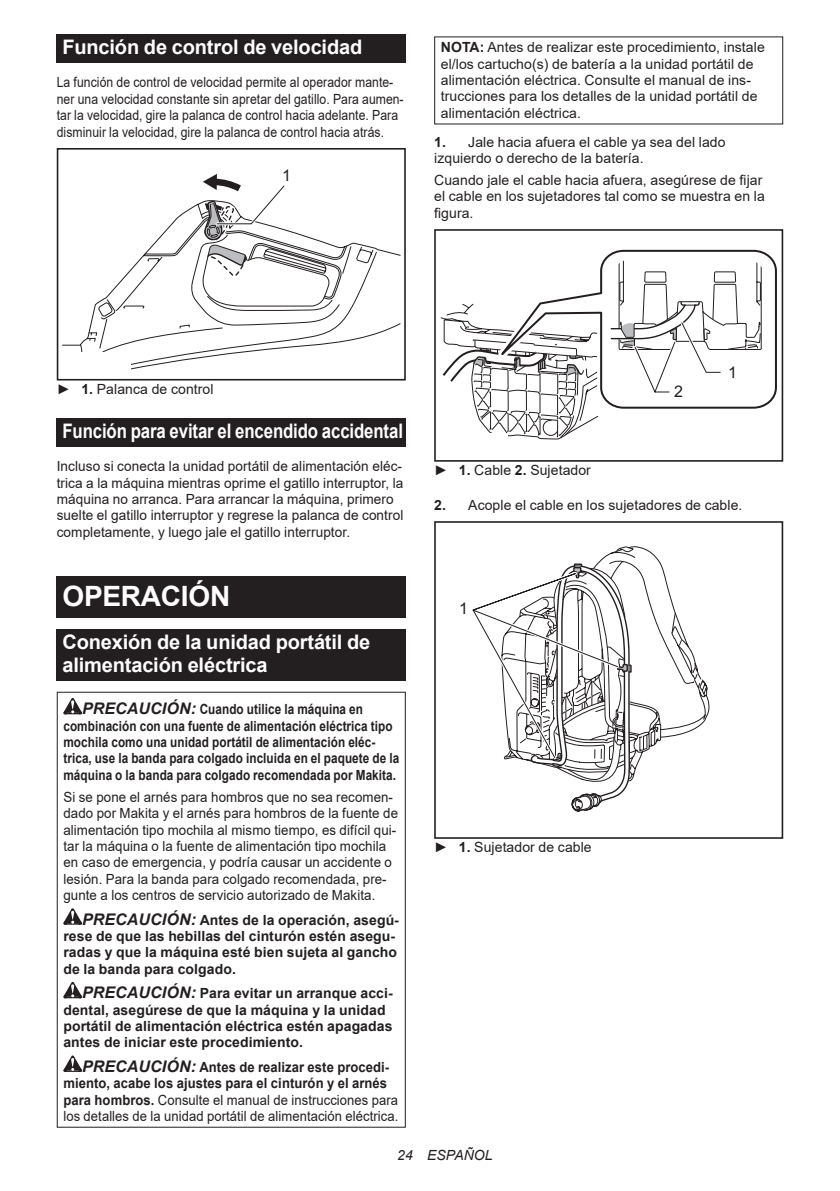
<style>
.page{position:relative;width:840px;height:1191px;background:#fff}
.page>*{position:absolute;margin:0;border:0;box-sizing:border-box;transform-origin:0 0}
.t1{font:700 28px "Arial";letter-spacing:-.01em;color:#fff}
.t2{font:700 20px/23.4px "Arial";letter-spacing:-.01em;color:#fff}
.t3{font:700 20px "Arial";letter-spacing:-.01em;color:#fff;scale:.84 1}
.t4{font:16px "Arial";color:#231f20}
.t5{font:14px/16.4px "Arial";letter-spacing:.005em;color:#231f20}
.t6{font:14px/16.4px "Arial";letter-spacing:.005em;color:#231f20;scale:.95 1}
.t7{font:700 14px/16.4px "Arial";letter-spacing:.005em;color:#231f20}
.t8{font:700 14px/16.4px "Arial";letter-spacing:.005em;color:#231f20;scale:.84 1}
.t9{font:14px/16.4px "Arial";letter-spacing:.005em;color:#231f20;scale:.87 1}
.t10{font:14px/16.4px "Arial";letter-spacing:.005em;color:#231f20;scale:.93 1}
.t11{font:italic 14px "Arial";letter-spacing:.005em;color:#231f20}
.s1{font-weight:700}
.s2{font-style:italic;font-size:16px}
.s3{font-weight:700;font-style:italic;font-size:16px}
</style>
<div class="page">
<div style="left:57px;top:34px;width:348px;height:29px;background:#231f20"></div>
<svg style="left:80px;top:210px;width:320px;height:160px"></svg>
<div style="left:57px;top:352px;width:73px;height:28px;background:#fff"></div>
<div style="left:57px;top:148px;width:348px;height:232px;border:2px solid #231f20"></div>
<svg style="left:199px;top:174px;width:131px;height:133px"></svg>
<div style="left:57px;top:418px;width:348px;height:28px;background:#231f20"></div>
<div style="left:57px;top:576px;width:348px;height:41px;background:#231f20"></div>
<div style="left:57px;top:629px;width:348px;height:52px;background:#231f20"></div>
<svg style="left:63px;top:698px;width:19px;height:16px"></svg>
<svg style="left:63px;top:908px;width:19px;height:16px"></svg>
<svg style="left:63px;top:982px;width:19px;height:16px"></svg>
<svg style="left:63px;top:1055px;width:19px;height:16px"></svg>
<div style="left:57px;top:691px;width:348px;height:436px;border:1px solid #231f20"></div>
<svg style="left:481px;top:423px;width:106px;height:16px"></svg>
<svg style="left:440px;top:303px;width:159px;height:120px"></svg>
<svg style="left:486px;top:249px;width:291px;height:161px"></svg>
<div style="left:434px;top:433px;width:73px;height:29px;background:#fff"></div>
<div style="left:434px;top:229px;width:348px;height:233px;border:2px solid #231f20"></div>
<svg style="left:610px;top:258px;width:151px;height:138px"></svg>
<div style="left:434px;top:521px;width:348px;height:318px;border:2px solid #231f20"></div>
<svg style="left:465px;top:521px;width:245px;height:318px"></svg>
<h2 class="t2" style="left:62px;top:36px;width:301px">Función de control de velocidad</h2>
<p class="t9" style="left:57px;top:74px;width:400px">La función de control de velocidad permite al operador mante&shy;ner una velocidad constante sin apretar del gatillo. Para aumen&shy;tar la velocidad, gire la palanca de control hacia adelante. Para disminuir la velocidad, gire la palanca de control hacia atrás.</p>
<p class="t4" style="left:282px;top:164px;width:10px">1</p>
<p class="t5" style="left:440px;top:39px;width:325px"><span class="s1">NOTA:</span> Antes de realizar este procedimiento, instale el/los cartucho(s) de batería a la unidad portátil de alimentación eléctrica. Consulte el manual de ins&shy;trucciones para los detalles de la unidad portátil de alimentación eléctrica.</p>
<p class="t5" style="left:434px;top:133px;width:293px"><span class="s1">1.</span> Jale hacia afuera el cable ya sea del lado izquierdo o derecho de la batería.</p>
<p class="t5" style="left:434px;top:172px;width:332px">Cuando jale el cable hacia afuera, asegúrese de fijar el cable en los sujetadores tal como se muestra en la figura.</p>
<p class="t5" style="left:57px;top:381px;width:158px">► <span class="s1">1.</span> Palanca de control</p>
<h2 class="t3" style="left:62px;top:417px;width:407px">Función para evitar el encendido accidental</h2>
<p class="t5" style="left:57px;top:458px;width:348px">Incluso si conecta la unidad portátil de alimentación eléc&shy;trica a la máquina mientras oprime el gatillo interruptor, la máquina no arranca. Para arrancar la máquina, primero suelte el gatillo interruptor y regrese la palanca de control completamente, y luego jale el gatillo interruptor.</p>
<h1 class="t1" style="left:62px;top:576px;width:169px">OPERACIÓN</h1>
<h2 class="t2" style="left:62px;top:630px;width:309px">Conexión de la unidad portátil de alimentación eléctrica</h2>
<p class="t8" style="left:63px;top:701px;width:401px;text-indent:19px"><span class="s2">PRECAUCIÓN:</span> Cuando utilice la máquina en combinación con una fuente de alimentación eléctrica tipo mochila como una unidad portátil de alimentación eléc&shy;trica, use la banda para colgado incluida en el paquete de la máquina o la banda para colgado recomendada por Makita.</p>
<p class="t6" style="left:63px;top:788px;width:353px">Si se pone el arnés para hombros que no sea recomen&shy;dado por Makita y el arnés para hombros de la fuente de alimentación tipo mochila al mismo tiempo, es difícil qui&shy;tar la máquina o la fuente de alimentación tipo mochila en caso de emergencia, y podría causar un accidente o lesión. Para la banda para colgado recomendada, pre&shy;gunte a los centros de servicio autorizado de Makita.</p>
<p class="t7" style="left:63px;top:911px;width:337px;text-indent:19px"><span class="s2">PRECAUCIÓN:</span> Antes de la operación, asegú&shy;rese de que las hebillas del cinturón estén asegu&shy;radas y que la máquina esté bien sujeta al gancho de la banda para colgado.</p>
<p class="t7" style="left:63px;top:985px;width:330px;text-indent:19px"><span class="s2">PRECAUCIÓN:</span> Para evitar un arranque acci&shy;dental, asegúrese de que la máquina y la unidad portátil de alimentación eléctrica estén apagadas antes de iniciar este procedimiento.</p>
<p class="t10" style="left:63px;top:1058px;width:361px;text-indent:19px"><span class="s3">PRECAUCIÓN:</span> <span class="s1">Antes de realizar este procedi&shy;miento, acabe los ajustes para el cinturón y el arnés para hombros.</span> Consulte el manual de instrucciones para los detalles de la unidad portátil de alimentación eléctrica.</p>
<p class="t4" style="left:674px;top:380px;width:10px">2</p>
<p class="t4" style="left:727px;top:361px;width:10px">1</p>
<p class="t5" style="left:434px;top:462px;width:158px">► <span class="s1">1.</span> Cable <span class="s1">2.</span> Sujetador</p>
<p class="t5" style="left:434px;top:496px;width:309px"><span class="s1">2.</span> Acople el cable en los sujetadores de cable.</p>
<p class="t4" style="left:458px;top:597px;width:10px">1</p>
<p class="t5" style="left:434px;top:839px;width:159px">► <span class="s1">1.</span> Sujetador de cable</p>
<p class="t11" style="left:397px;top:1146px;width:97px">24 ESPAÑOL</p>
</div>
